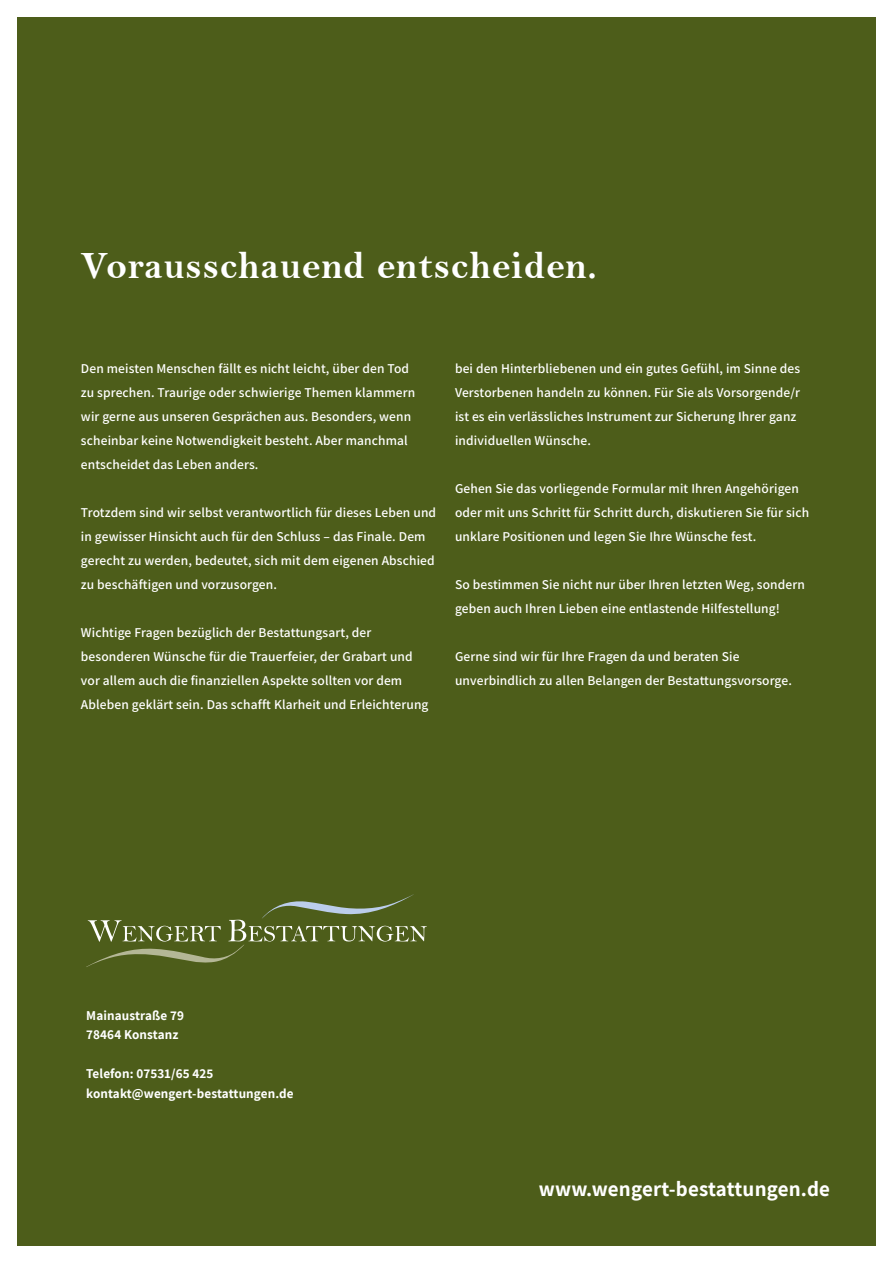
<style>
.page{position:relative;width:893px;height:1263px;background:#fff}
.page>*{position:absolute;margin:0;border:0;box-sizing:border-box;transform-origin:0 0}
.t1{font:39px "Bell MT Bold";letter-spacing:.02em;color:#fff}
.t2{font:700 21px "Assistant";letter-spacing:.01em;color:#fff}
.t3{font:600 13.5px/24px "Assistant";letter-spacing:.01em;color:#fff}
.t4{font:700 13.2px/19.5px "Assistant";letter-spacing:.01em;color:#fff}
</style>
<div class="page">
<div style="left:17px;top:17px;width:859px;height:1229px;background:#4d5d1a"></div>
<svg style="left:86px;top:894px;width:341px;height:73px"></svg>
<h1 class="t1" style="left:81px;top:243px;width:517px">Vorausschauend entscheiden.</h1>
<p class="t3" style="left:81px;top:355px;width:336px">Den meisten Menschen fällt es nicht leicht, über den Tod zu sprechen. Traurige oder schwierige Themen klammern wir gerne aus unseren Gesprächen aus. Besonders, wenn scheinbar keine Notwendigkeit besteht. Aber manchmal entscheidet das Leben anders.</p>
<p class="t3" style="left:81px;top:499px;width:357px">Trotzdem sind wir selbst verantwortlich für dieses Leben und in gewisser Hinsicht auch für den Schluss – das Finale. Dem gerecht zu werden, bedeutet, sich mit dem eigenen Abschied zu beschäftigen und vorzusorgen.</p>
<p class="t3" style="left:81px;top:619px;width:349px">Wichtige Fragen bezüglich der Bestattungsart, der besonderen Wünsche für die Trauerfeier, der Grabart und vor allem auch die finanziellen Aspekte sollten vor dem Ableben geklärt sein. Das schafft Klarheit und Erleichterung</p>
<p class="t3" style="left:455px;top:355px;width:347px">bei den Hinterbliebenen und ein gutes Gefühl, im Sinne des Verstorbenen handeln zu können. Für Sie als Vorsorgende/r ist es ein verlässliches Instrument zur Sicherung Ihrer ganz individuellen Wünsche.</p>
<p class="t3" style="left:455px;top:475px;width:356px">Gehen Sie das vorliegende Formular mit Ihren Angehörigen oder mit uns Schritt für Schritt durch, diskutieren Sie für sich unklare Positionen und legen Sie Ihre Wünsche fest.</p>
<p class="t3" style="left:455px;top:571px;width:351px">So bestimmen Sie nicht nur über Ihren letzten Weg, sondern geben auch Ihren Lieben eine entlastende Hilfestellung!</p>
<p class="t3" style="left:455px;top:643px;width:338px">Gerne sind wir für Ihre Fragen da und beraten Sie unverbindlich zu allen Belangen der Bestattungsvorsorge.</p>
<p class="t4" style="left:86px;top:1005px;width:99px">Mainaustraße 79<br>78464 Konstanz</p>
<p class="t4" style="left:86px;top:1063px;width:209px">Telefon: 07531/65 425 kontakt@wengert-bestattungen.de</p>
<h2 class="t2" style="left:539px;top:1174px;width:293px">www.wengert-bestattungen.de</h2>
</div>
